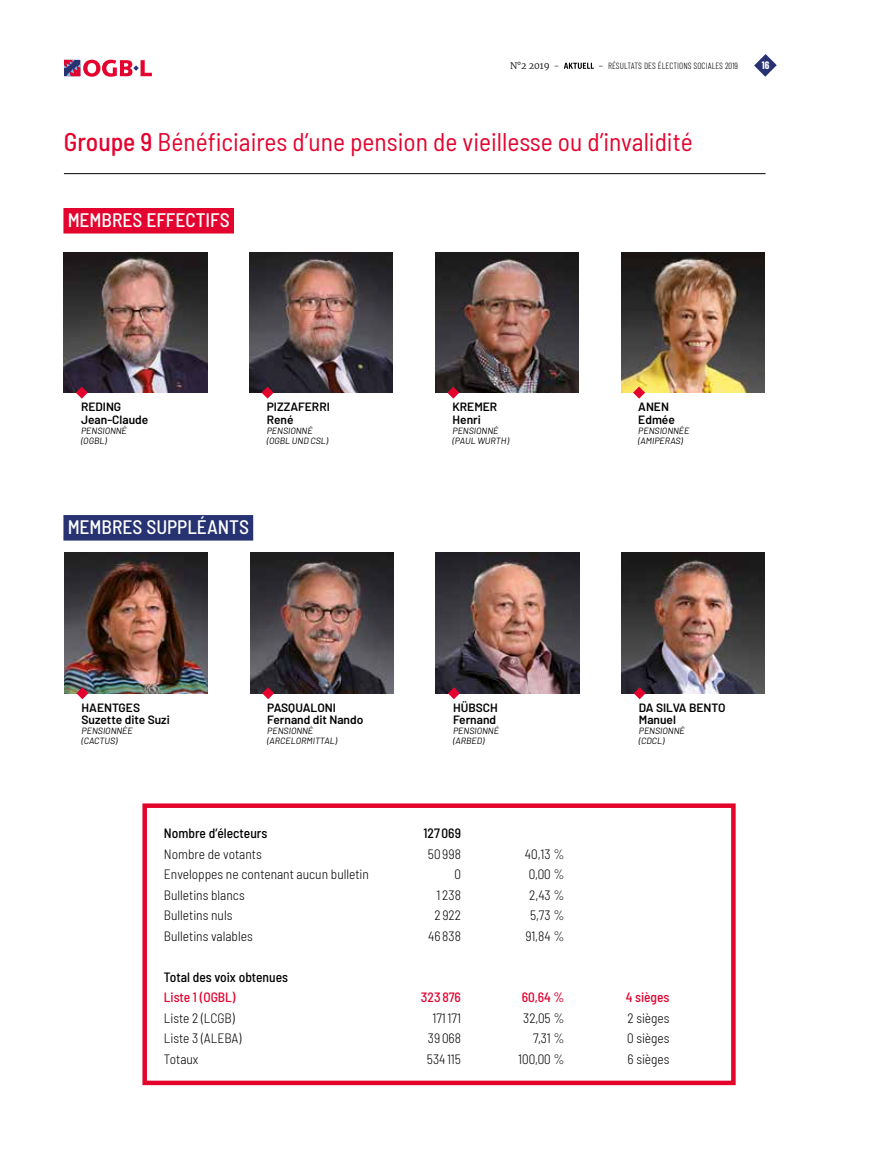
<style>
.page{position:relative;width:893px;height:1149px;background:#fff}
.page>*{position:absolute;margin:0;border:0;box-sizing:border-box;transform-origin:0 0}
.t1{font:semi-condensed 25.5px "Barlow";color:#e4032e}
.t2{font:500 semi-condensed 19.5px "Barlow";color:#fff}
.t3{font:300 semi-condensed 13.5px "Barlow";color:#000}
.t4{font:500 semi-condensed 13.5px "Barlow";color:#000}
.t5{font:500 semi-condensed 13.5px "Barlow";color:#e4032e}
.t6{font:600 12px/12.6px "Barlow";color:#000}
.t7{font:700 10.5px "Barlow Condensed";color:#fff}
.t8{font:italic 9px/10.1px "Barlow";color:#000}
.t9{font:300 9px "Barlow Condensed";letter-spacing:.01em;color:#000}
.t10{font:300 9px "Merriweather";color:#000}
.s1{font-family:"Merriweather"}
.s2{font-weight:500}
</style>
<div class="page">
<hr style="left:64px;top:173px;width:701px;height:1px;background:#000">
<img style="left:64px;top:252px;width:143px;height:140px">
<svg style="left:76px;top:386px;width:12px;height:12px"></svg>
<img style="left:250px;top:252px;width:143px;height:140px">
<svg style="left:262px;top:386px;width:12px;height:12px"></svg>
<img style="left:436px;top:552px;width:143px;height:141px">
<svg style="left:448px;top:687px;width:12px;height:12px"></svg>
<img style="left:435px;top:252px;width:143px;height:140px">
<svg style="left:447px;top:386px;width:12px;height:12px"></svg>
<img style="left:250px;top:552px;width:143px;height:141px">
<svg style="left:262px;top:687px;width:12px;height:12px"></svg>
<img style="left:64px;top:552px;width:144px;height:141px">
<svg style="left:76px;top:687px;width:12px;height:12px"></svg>
<img style="left:622px;top:552px;width:143px;height:141px">
<svg style="left:634px;top:687px;width:12px;height:12px"></svg>
<img style="left:621px;top:252px;width:143px;height:140px">
<svg style="left:633px;top:386px;width:12px;height:12px"></svg>
<div style="left:142px;top:803px;width:594px;height:281px;border:4px solid #e4032b"></div>
<div style="left:63px;top:208px;width:171px;height:25px;background:#e4032e"></div>
<div style="left:63px;top:515px;width:190px;height:25px;background:#263272"></div>
<svg style="left:754px;top:54px;width:23px;height:23px"></svg>
<svg style="left:64px;top:60px;width:88px;height:17px"></svg>
<svg style="left:564px;top:63px;width:30px;height:6px"></svg>
<hr style="left:892px;top:568px;width:1px;height:580px;background:#e4032e">
<hr style="left:892px;top:0;width:1px;height:590px;background:#e4032e">
<p class="t10" style="left:510px;top:59px;width:51px">N°2 2019 -</p>
<p class="t9" style="left:598px;top:60px;width:142px"><span class="s1">-</span> RÉSULTATS DES ÉLECTIONS SOCIALES 2019</p>
<p class="t7" style="left:762px;top:58px;width:9px">16</p>
<h1 class="t1" style="left:64px;top:126px;width:630px"><span class="s2">Groupe 9</span> Bénéficiaires d’une pension de vieillesse ou d’invalidité</h1>
<h2 class="t2" style="left:68px;top:208px;width:164px">MEMBRES EFFECTIFS</h2>
<p class="t6" style="left:81px;top:400px;width:69px">REDING<br>Jean-Claude</p>
<p class="t8" style="left:81px;top:425px;width:47px">PENSIONNÉ (OGBL)</p>
<p class="t6" style="left:267px;top:400px;width:65px">PIZZAFERRI<br>René</p>
<p class="t8" style="left:267px;top:425px;width:63px">PENSIONNÉ (OGBL UND CSL)</p>
<h2 class="t2" style="left:68px;top:515px;width:183px">MEMBRES SUPPLÉANTS</h2>
<p class="t6" style="left:82px;top:700px;width:90px">HAENTGES<br>Suzette dite Suzi</p>
<p class="t8" style="left:82px;top:725px;width:53px">PENSIONNÉE (CACTUS)</p>
<p class="t6" style="left:267px;top:700px;width:98px">PASQUALONI<br>Fernand dit Nando</p>
<p class="t8" style="left:267px;top:725px;width:71px">PENSIONNÉ (ARCELORMITTAL)</p>
<p class="t6" style="left:452px;top:400px;width:46px">KREMER<br>Henri</p>
<p class="t8" style="left:452px;top:425px;width:58px">PENSIONNÉ (PAUL WURTH)</p>
<p class="t6" style="left:453px;top:700px;width:46px">HÜBSCH<br>Fernand</p>
<p class="t8" style="left:453px;top:725px;width:47px">PENSIONNÉ (ARBED)</p>
<p class="t6" style="left:638px;top:400px;width:38px">ANEN<br>Edmée</p>
<p class="t8" style="left:638px;top:425px;width:53px">PENSIONNÉE (AMIPERAS)</p>
<p class="t6" style="left:639px;top:700px;width:88px">DA SILVA BENTO<br>Manuel</p>
<p class="t8" style="left:639px;top:725px;width:47px">PENSIONNÉ (CDCL)</p>
<p class="t4" style="left:164px;top:825px;width:105px">Nombre d’électeurs</p>
<p class="t4" style="left:424px;top:825px;width:39px">127 069</p>
<p class="t3" style="left:164px;top:845px;width:99px">Nombre de votants</p>
<p class="t3" style="left:428px;top:845px;width:35px">50 998</p>
<p class="t3" style="left:525px;top:845px;width:41px">40,13 %</p>
<p class="t3" style="left:164px;top:865px;width:207px">Enveloppes ne contenant aucun bulletin</p>
<p class="t3" style="left:454px;top:865px;width:8px">0</p>
<p class="t3" style="left:529px;top:865px;width:37px">0,00 %</p>
<p class="t3" style="left:164px;top:886px;width:82px">Bulletins blancs</p>
<p class="t3" style="left:437px;top:886px;width:26px">1 238</p>
<p class="t3" style="left:529px;top:886px;width:37px">2,43 %</p>
<p class="t3" style="left:164px;top:906px;width:70px">Bulletins nuls</p>
<p class="t3" style="left:434px;top:906px;width:28px">2 922</p>
<p class="t3" style="left:530px;top:906px;width:36px">5,73 %</p>
<p class="t3" style="left:164px;top:927px;width:90px">Bulletins valables</p>
<p class="t3" style="left:428px;top:927px;width:34px">46 838</p>
<p class="t3" style="left:526px;top:927px;width:40px">91,84 %</p>
<p class="t4" style="left:164px;top:968px;width:126px">Total des voix obtenues</p>
<p class="t5" style="left:164px;top:988px;width:73px">Liste 1 (OGBL)</p>
<p class="t5" style="left:421px;top:988px;width:42px">323 876</p>
<p class="t5" style="left:522px;top:988px;width:44px">60,64 %</p>
<p class="t5" style="left:626px;top:988px;width:45px">4 sièges</p>
<p class="t3" style="left:164px;top:1009px;width:72px">Liste 2 (LCGB)</p>
<p class="t3" style="left:432px;top:1009px;width:30px">171171</p>
<p class="t3" style="left:523px;top:1009px;width:43px">32,05 %</p>
<p class="t3" style="left:627px;top:1009px;width:44px">2 sièges</p>
<p class="t3" style="left:164px;top:1029px;width:79px">Liste 3 (ALEBA)</p>
<p class="t3" style="left:428px;top:1029px;width:35px">39 068</p>
<p class="t3" style="left:533px;top:1029px;width:33px">7,31 %</p>
<p class="t3" style="left:627px;top:1029px;width:44px">0 sièges</p>
<p class="t3" style="left:164px;top:1050px;width:36px">Totaux</p>
<p class="t3" style="left:427px;top:1050px;width:36px">534 115</p>
<p class="t3" style="left:518px;top:1050px;width:48px">100,00 %</p>
<p class="t3" style="left:627px;top:1050px;width:44px">6 sièges</p>
</div>
